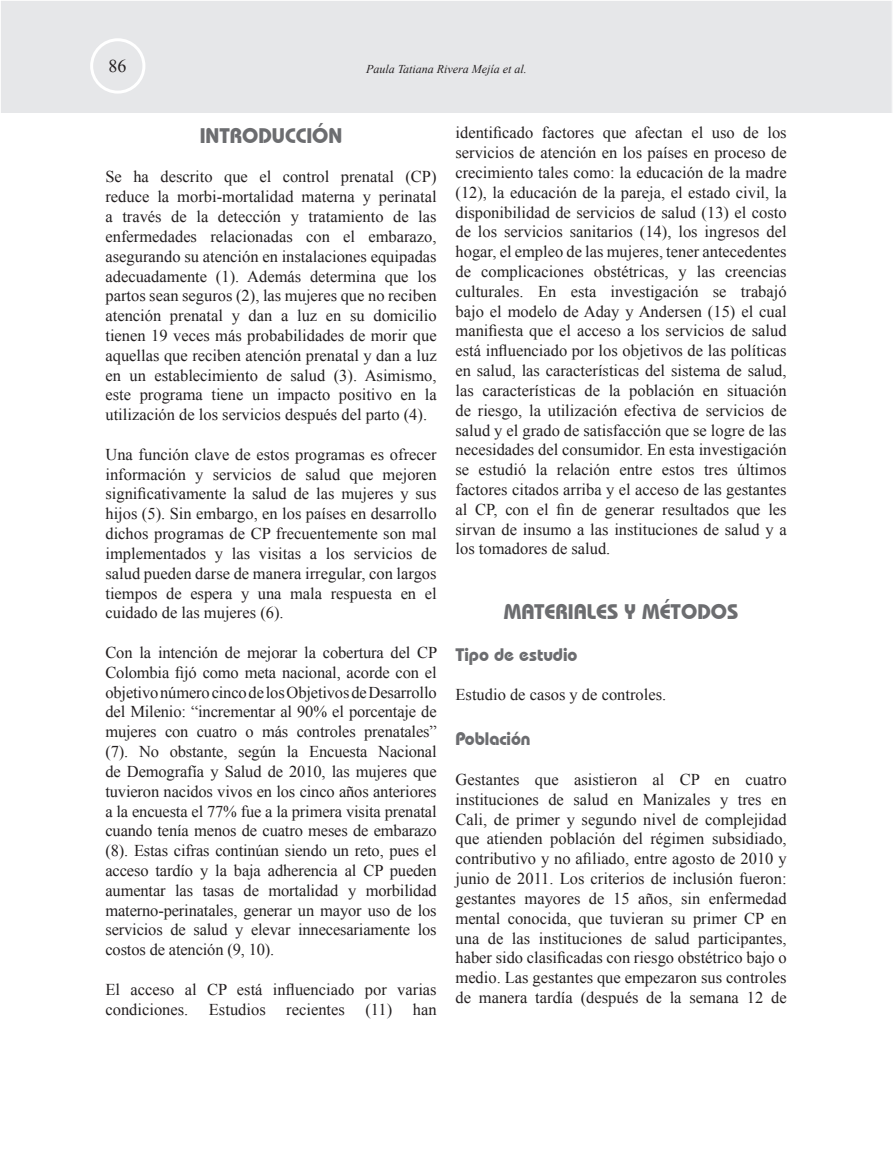
<style>
.page{position:relative;width:893px;height:1149px;background:#fff}
.page>*{position:absolute;margin:0;border:0;box-sizing:border-box;transform-origin:0 0}
.t1{font:700 21px "Bauhaus IT Cby BT";color:#6c6d70}
.t2{font:700 18px "Bauhaus IT Cby BT";color:#6c6d70}
.t3{font:18px "Times New Roman";color:#231f20}
.t4{font:16.5px/19.8px "Times New Roman";color:#231f20;text-align:justify}
.t5{font:italic 12px "Times New Roman";color:#231f20}
</style>
<div class="page">
<div style="left:0;top:0;width:893px;height:113px;background:#e6e7e9"></div>
<div style="left:90px;top:38px;width:55px;height:56px;border:3px solid #fff;border-radius:50%"></div>
<p class="t3" style="left:109px;top:54px;width:19px">86</p>
<p class="t5" style="left:366px;top:61px;width:162px">Paula Tatiana Rivera Mejía et al.</p>
<p class="t1" style="left:200px;top:123px;width:144px">INTRODUCCIÓN</p>
<p class="t4" style="left:105px;top:167px;width:333px">Se ha descrito que el control prenatal (CP) reduce la morbi-mortalidad materna y perinatal a través de la detección y tratamiento de las enfermedades relacionadas con el embarazo, asegurando su atención en instalaciones equipadas adecuadamente (1). Además determina que los partos sean seguros (2), las mujeres que no reciben atención prenatal y dan a luz en su domicilio tienen 19 veces más probabilidades de morir que aquellas que reciben atención prenatal y dan a luz en un establecimiento de salud (3). Asimismo, este programa tiene un impacto positivo en la utilización de los servicios después del parto (4).</p>
<p class="t4" style="left:105px;top:444px;width:333px">Una función clave de estos programas es ofrecer información y servicios de salud que mejoren significativamente la salud de las mujeres y sus hijos (5). Sin embargo, en los países en desarrollo dichos programas de CP frecuentemente son mal implementados y las visitas a los servicios de salud pueden darse de manera irregular, con largos tiempos de espera y una mala respuesta en el cuidado de las mujeres (6).</p>
<p class="t4" style="left:105px;top:642px;width:333px">Con la intención de mejorar la cobertura del CP Colombia fijó como meta nacional, acorde con el objetivo número cinco de los Objetivos de Desarrollo del Milenio: “incrementar al 90% el porcentaje de mujeres con cuatro o más controles prenatales” (7). No obstante, según la Encuesta Nacional de Demografía y Salud de 2010, las mujeres que tuvieron nacidos vivos en los cinco años anteriores a la encuesta el 77% fue a la primera visita prenatal cuando tenía menos de cuatro meses de embarazo (8). Estas cifras continúan siendo un reto, pues el acceso tardío y la baja adherencia al CP pueden aumentar las tasas de mortalidad y morbilidad materno-perinatales, generar un mayor uso de los servicios de salud y elevar innecesariamente los costos de atención (9, 10).</p>
<p class="t4" style="left:105px;top:978px;width:333px">El acceso al CP está influenciado por varias condiciones. Estudios recientes (11) han</p>
<p class="t4" style="left:455px;top:122px;width:333px">identificado factores que afectan el uso de los servicios de atención en los países en proceso de crecimiento tales como: la educación de la madre (12), la educación de la pareja, el estado civil, la disponibilidad de servicios de salud (13) el costo de los servicios sanitarios (14), los ingresos del hogar, el empleo de las mujeres, tener antecedentes de complicaciones obstétricas, y las creencias culturales. En esta investigación se trabajó bajo el modelo de Aday y Andersen (15) el cual manifiesta que el acceso a los servicios de salud está influenciado por los objetivos de las políticas en salud, las características del sistema de salud, las características de la población en situación de riesgo, la utilización efectiva de servicios de salud y el grado de satisfacción que se logre de las necesidades del consumidor. En esta investigación se estudió la relación entre estos tres últimos factores citados arriba y el acceso de las gestantes al CP, con el fin de generar resultados que les sirvan de insumo a las instituciones de salud y a los tomadores de salud.</p>
<p class="t1" style="left:504px;top:599px;width:236px">MATERIALES Y MÉTODOS</p>
<p class="t2" style="left:455px;top:643px;width:123px">Tipo de estudio</p>
<p class="t4" style="left:455px;top:684px;width:212px">Estudio de casos y de controles.</p>
<p class="t2" style="left:455px;top:727px;width:77px">Población</p>
<p class="t4" style="left:455px;top:769px;width:333px">Gestantes que asistieron al CP en cuatro instituciones de salud en Manizales y tres en Cali, de primer y segundo nivel de complejidad que atienden población del régimen subsidiado, contributivo y no afiliado, entre agosto de 2010 y junio de 2011. Los criterios de inclusión fueron: gestantes mayores de 15 años, sin enfermedad mental conocida, que tuvieran su primer CP en una de las instituciones de salud participantes, haber sido clasificadas con riesgo obstétrico bajo o medio. Las gestantes que empezaron sus controles de manera tardía (después de la semana 12 de</p>
</div>
